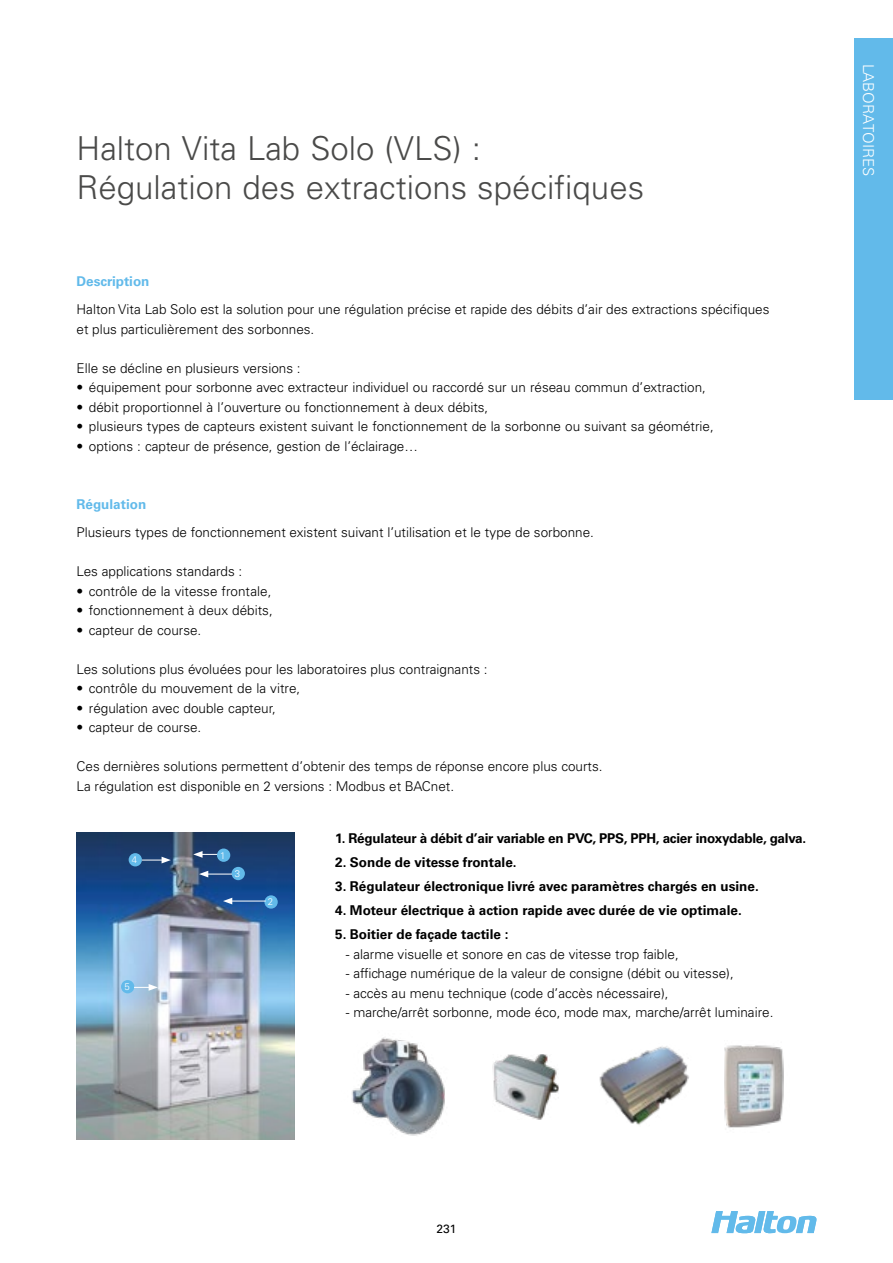
<style>
.page{position:relative;width:893px;height:1263px;background:#fff}
.page>*{position:absolute;margin:0;border:0;box-sizing:border-box;transform-origin:0 0}
.t1{font:300 33px/39px "Univers LT Std";color:#4a4a49}
.t2{font:300 15px "Univers LT Std";color:#fff}
.t3{font:300 13.5px/19.5px "Univers LT Std";color:#000}
.t4{font:700 13.5px "Univers LT Std";color:#000}
.t5{font:700 13.5px "Univers LT Std";letter-spacing:-.02em;color:#000}
.t6{font:700 13.5px "Univers LT Std";color:#62baea}
.t7{font:12px "Univers LT Std";color:#000}
.t8{font:300 9.6px "Univers LT Std";color:#fff}
</style>
<div class="page">
<svg style="left:711px;top:1211px;width:105px;height:22px"></svg>
<div style="left:855px;top:38px;width:38px;height:362px;background:#62baea"></div>
<img style="left:77px;top:832px;width:217px;height:308px">
<div style="left:217px;top:848px;width:13px;height:14px;background:#62baea;border-radius:50%"></div>
<div style="left:232px;top:867px;width:13px;height:13px;background:#62baea;border-radius:50%"></div>
<div style="left:129px;top:853px;width:13px;height:13px;background:#62baea;border-radius:50%"></div>
<div style="left:121px;top:980px;width:13px;height:13px;background:#62baea;border-radius:50%"></div>
<svg style="left:193px;top:851px;width:24px;height:7px"></svg>
<svg style="left:199px;top:871px;width:33px;height:6px"></svg>
<div style="left:264px;top:895px;width:14px;height:14px;background:#62baea;border-radius:50%"></div>
<hr style="left:230px;top:901px;width:36px;height:1px;background:#fff">
<svg style="left:223px;top:898px;width:9px;height:6px"></svg>
<svg style="left:142px;top:857px;width:29px;height:6px"></svg>
<svg style="left:134px;top:984px;width:24px;height:7px"></svg>
<img style="left:599px;top:1046px;width:90px;height:79px">
<img style="left:493px;top:1054px;width:65px;height:65px">
<img style="left:351px;top:1037px;width:94px;height:99px">
<img style="left:724px;top:1045px;width:60px;height:83px">
<h1 class="t1" style="left:77px;top:129px;width:569px">Halton Vita Lab Solo (VLS) :<br>Régulation des extractions spécifiques</h1>
<p class="t6" style="left:77px;top:273px;width:74px">Description</p>
<p class="t3" style="left:77px;top:300px;width:694px">Halton Vita Lab Solo est la solution pour une régulation précise et rapide des débits d’air des extractions spécifiques et plus particulièrement des sorbonnes.</p>
<p class="t3" style="left:77px;top:358px;width:226px">Elle se décline en plusieurs versions :</p>
<p class="t3" style="left:77px;top:378px;width:631px">• équipement pour sorbonne avec extracteur individuel ou raccordé sur un réseau commun d’extraction,</p>
<p class="t3" style="left:77px;top:397px;width:413px">• débit proportionnel à l’ouverture ou fonctionnement à deux débits,</p>
<p class="t3" style="left:77px;top:417px;width:639px">• plusieurs types de capteurs existent suivant le fonctionnement de la sorbonne ou suivant sa géométrie,</p>
<p class="t3" style="left:77px;top:436px;width:343px">• options : capteur de présence, gestion de l’éclairage…</p>
<p class="t6" style="left:77px;top:496px;width:71px">Régulation</p>
<p class="t3" style="left:77px;top:523px;width:519px">Plusieurs types de fonctionnement existent suivant l’utilisation et le type de sorbonne.</p>
<p class="t3" style="left:77px;top:562px;width:167px">Les applications standards :</p>
<p class="t3" style="left:77px;top:581px;width:196px">• contrôle de la vitesse frontale,</p>
<p class="t3" style="left:77px;top:601px;width:198px">• fonctionnement à deux débits,</p>
<p class="t3" style="left:77px;top:620px;width:126px">• capteur de course.</p>
<p class="t3" style="left:77px;top:659px;width:413px">Les solutions plus évoluées pour les laboratoires plus contraignants :</p>
<p class="t3" style="left:77px;top:679px;width:225px">• contrôle du mouvement de la vitre,</p>
<p class="t3" style="left:77px;top:698px;width:201px">• régulation avec double capteur,</p>
<p class="t3" style="left:77px;top:718px;width:126px">• capteur de course.</p>
<p class="t3" style="left:77px;top:757px;width:528px">Ces dernières solutions permettent d’obtenir des temps de réponse encore plus courts.<br>La régulation est disponible en 2 versions : Modbus et BACnet.</p>
<p class="t8" style="left:132px;top:854px;width:7px">4</p>
<p class="t8" style="left:124px;top:981px;width:7px">5</p>
<p class="t8" style="left:220px;top:849px;width:7px">1</p>
<p class="t8" style="left:235px;top:868px;width:7px">3</p>
<p class="t8" style="left:268px;top:896px;width:7px">2</p>
<p class="t5" style="left:335px;top:830px;width:472px">1. Régulateur à débit d’air variable en PVC, PPS, PPH, acier inoxydable, galva.</p>
<p class="t4" style="left:335px;top:854px;width:183px">2. Sonde de vitesse frontale.</p>
<p class="t4" style="left:335px;top:878px;width:425px">3. Régulateur électronique livré avec paramètres chargés en usine.</p>
<p class="t4" style="left:335px;top:902px;width:408px">4. Moteur électrique à action rapide avec durée de vie optimale.</p>
<p class="t4" style="left:335px;top:926px;width:175px">5. Boitier de façade tactile :</p>
<p class="t3" style="left:346px;top:944px;width:334px">- alarme visuelle et sonore en cas de vitesse trop faible,</p>
<p class="t3" style="left:346px;top:964px;width:389px">- affichage numérique de la valeur de consigne (débit ou vitesse),</p>
<p class="t3" style="left:346px;top:983px;width:324px">- accès au menu technique (code d’accès nécessaire),</p>
<p class="t3" style="left:346px;top:1003px;width:429px">- marche/arrêt sorbonne, mode éco, mode max, marche/arrêt luminaire.</p>
<p class="t2" style="left:878px;top:64px;width:114px;rotate:90deg">LABORATOIRES</p>
<p class="t7" style="left:436px;top:1222px;width:22px">231</p>
</div>
